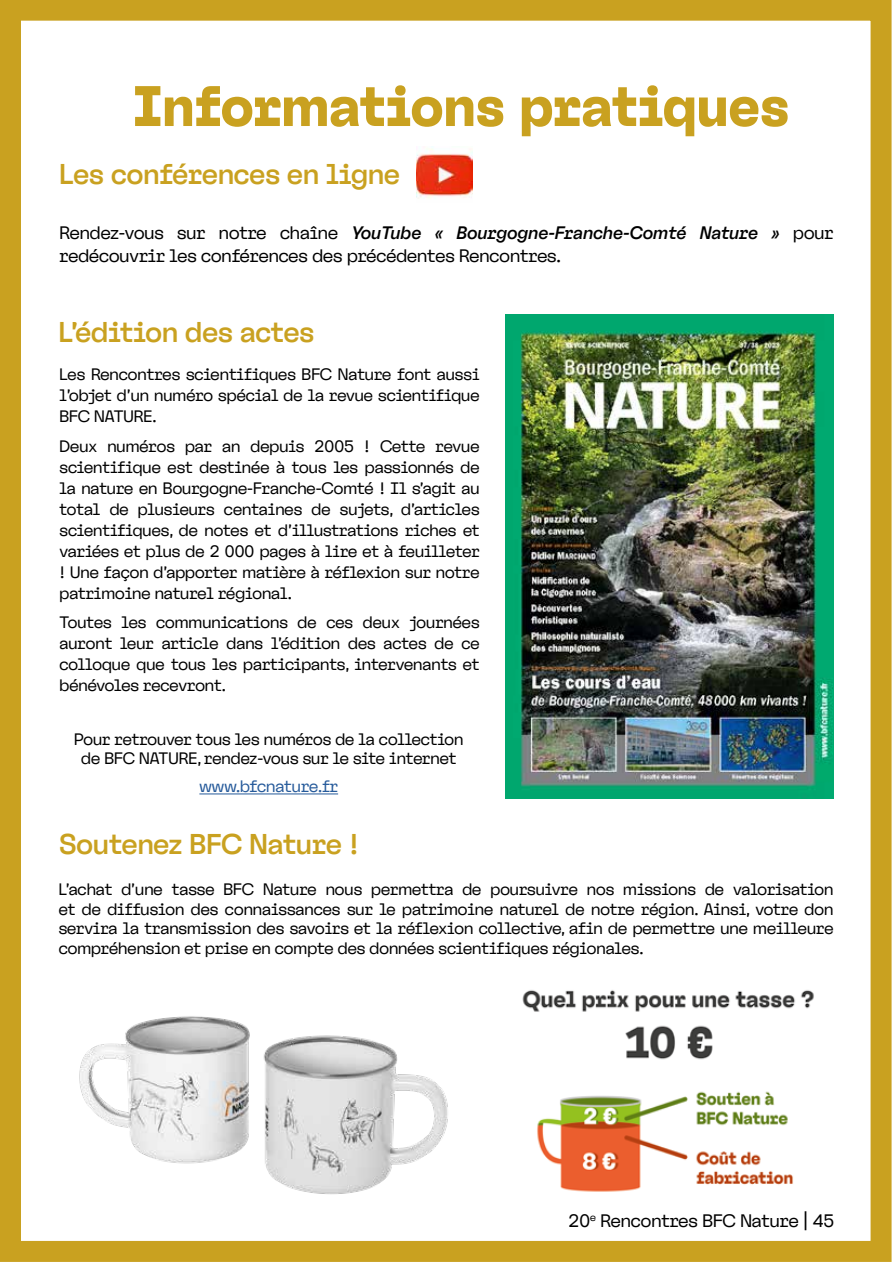
<style>
.page{position:relative;width:893px;height:1263px;background:#fff}
.page>*{position:absolute;margin:0;border:0;box-sizing:border-box;transform-origin:0 0}
.t1{font:57px "Nagel VF";color:#c9a120}
.t2{font:28.5px "Nagel VF";color:#c9a120}
.t3{font:18px/22.5px "Nagel VF";color:#000}
.t4{font:16.5px/21px "Nagel VF";color:#000;text-align:justify}
.t5{font:16.5px "Nagel VF";color:#275b9b}
</style>
<div class="page">
<div style="left:0;top:0;width:891px;height:1262px;border:21px solid #c9a120"></div>
<img style="left:417px;top:149px;width:55px;height:49px">
<img style="left:505px;top:315px;width:328px;height:483px">
<img style="left:522px;top:990px;width:292px;height:202px">
<img style="left:79px;top:1016px;width:369px;height:179px">
<hr style="left:199px;top:793px;width:139px;height:1px;background:#275b9b">
<h1 class="t1" style="left:133px;top:65px;width:658px">Informations pratiques</h1>
<h2 class="t2" style="left:60px;top:154px;width:342px">Les conférences en ligne</h2>
<p class="t3" style="left:60px;top:221px;width:775px">Rendez-vous sur notre chaîne YouTube « Bourgogne-Franche-Comté Nature » pour redécouvrir les conférences des précédentes Rencontres.</p>
<h2 class="t2" style="left:59px;top:311px;width:257px">L’édition des actes</h2>
<p class="t4" style="left:60px;top:363px;width:422px">Les Rencontres scientifiques BFC Nature font aussi l’objet d’un numéro spécial de la revue scientifique BFC NATURE.</p>
<p class="t4" style="left:60px;top:435px;width:422px">Deux numéros par an depuis 2005 ! Cette revue scientifique est destinée à tous les passionnés de la nature en Bourgogne-Franche-Comté ! Il s’agit au total de plusieurs centaines de sujets, d’articles scientifiques, de notes et d’illustrations riches et variées et plus de 2 000 pages à lire et à feuilleter ! Une façon d’apporter matière à réflexion sur notre patrimoine naturel régional.</p>
<p class="t4" style="left:60px;top:611px;width:422px">Toutes les communications de ces deux journées auront leur article dans l’édition des actes de ce colloque que tous les participants, intervenants et bénévoles recevront.</p>
<p class="t4" style="left:74px;top:728px;width:391px;line-height:19.5px;text-align:center">Pour retrouver tous les numéros de la collection de BFC NATURE, rendez-vous sur le site internet</p>
<p class="t5" style="left:199px;top:775px;width:140px">www.bfcnature.fr</p>
<h2 class="t2" style="left:60px;top:823px;width:301px">Soutenez BFC Nature !</h2>
<p class="t4" style="left:59px;top:879px;width:776px;line-height:19.5px">L’achat d’une tasse BFC Nature nous permettra de poursuivre nos missions de valorisation et de diffusion des connaissances sur le patrimoine naturel de notre région. Ainsi, votre don servira la transmission des savoirs et la réflexion collective, afin de permettre une meilleure compréhension et prise en compte des données scientifiques régionales.</p>
<p class="t3" style="left:569px;top:1208px;width:267px">20<sup>e</sup> Rencontres BFC Nature | 45</p>
</div>
